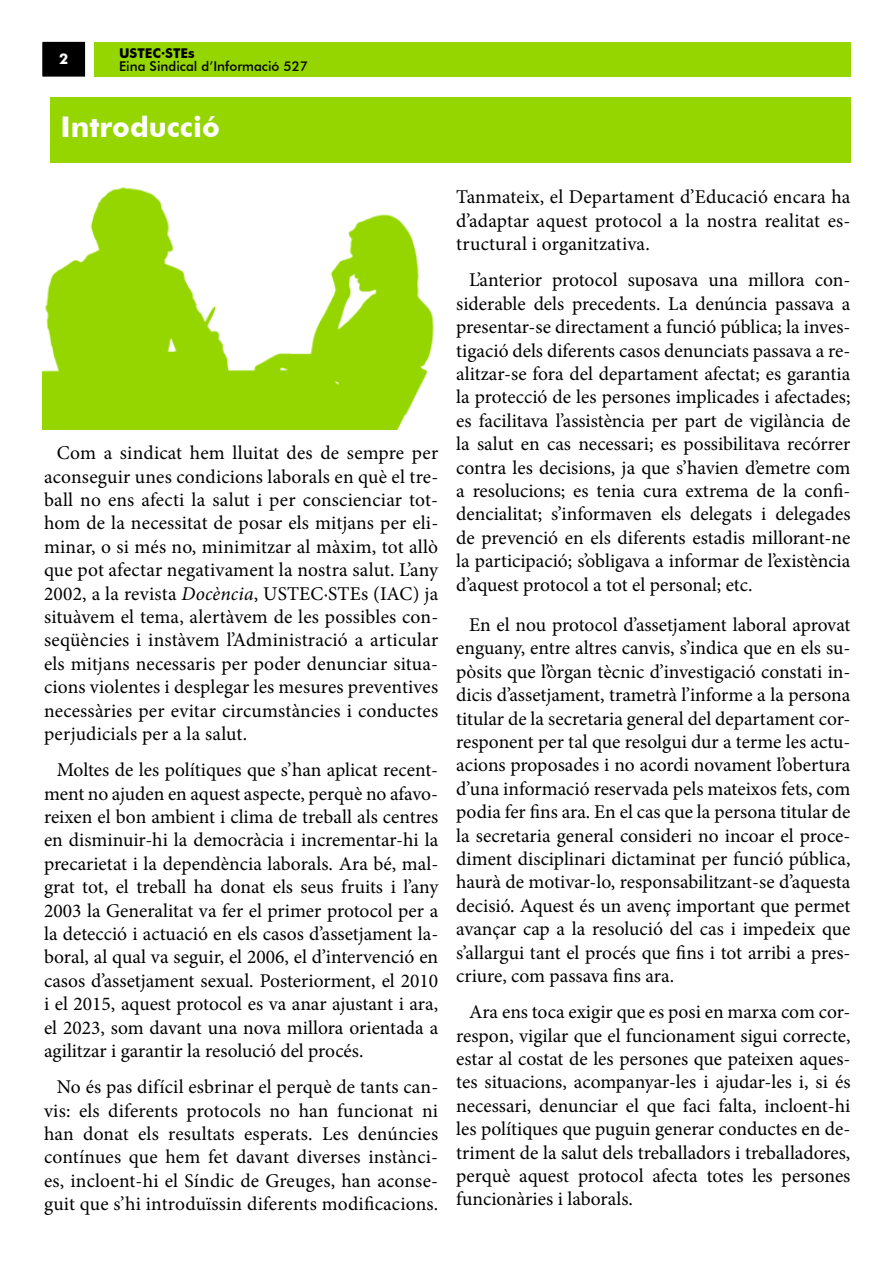
<style>
.page{position:relative;width:893px;height:1263px;background:#fff}
.page>*{position:absolute;margin:0;border:0;box-sizing:border-box;transform-origin:0 0}
.t1{font:700 28.5px "Futura BT";color:#fff}
.t2{font:19.5px/23.4px "Minion Pro";color:#000;text-align:justify}
.t3{font:700 14.7px "Futura BT";color:#fcfcfc}
.t4{font:500 13.5px "Futura BT";color:#000}
.t5{font:700 13.5px "Futura BT";color:#000}
.s1{font-style:italic}
</style>
<div class="page">
<div style="left:94px;top:42px;width:756px;height:34px;background:#95d600"></div>
<div style="left:50px;top:97px;width:800px;height:66px;background:#95d600"></div>
<div style="left:43px;top:43px;width:41px;height:32px;background:#000"></div>
<div style="left:43px;top:42px;width:42px;height:34px;border:2px solid #000"></div>
<img style="left:43px;top:187px;width:391px;height:243px">
<p class="t3" style="left:59px;top:51px;width:11px">2</p>
<p class="t5" style="left:119px;top:45px;width:77px">USTEC·STEs</p>
<p class="t4" style="left:119px;top:58px;width:191px">Eina Sindical d’Informació 527</p>
<h1 class="t1" style="left:61px;top:110px;width:161px">Introducció</h1>
<p class="t2" style="left:44px;top:441px;width:396px;text-indent:13px">Com a sindicat hem lluitat des de sempre per aconseguir unes condicions laborals en què el tre&shy;ball no ens afecti la salut i per conscienciar tot&shy;hom de la necessitat de posar els mitjans per eli&shy;minar, o si més no, minimitzar al màxim, tot allò que pot afectar negativament la nostra salut. L’any 2002, a la revista <span class="s1">Docència</span>, USTEC·STEs (IAC) ja situàvem el tema, alertàvem de les possibles con&shy;seqüències i instàvem l’Administració a articular els mitjans necessaris per poder denunciar situa&shy;cions violentes i desplegar les mesures preventives necessàries per evitar circumstàncies i conductes perjudicials per a la salut.</p>
<p class="t2" style="left:44px;top:758px;width:396px;text-indent:13px">Moltes de les polítiques que s’han aplicat recent&shy;ment no ajuden en aquest aspecte, perquè no afavo&shy;reixen el bon ambient i clima de treball als centres en disminuir-hi la democràcia i incrementar-hi la precarietat i la dependència laborals. Ara bé, mal&shy;grat tot, el treball ha donat els seus fruits i l’any 2003 la Generalitat va fer el primer protocol per a la detecció i actuació en els casos d’assetjament la&shy;boral, al qual va seguir, el 2006, el d’intervenció en casos d’assetjament sexual. Posteriorment, el 2010 i el 2015, aquest protocol es va anar ajustant i ara, el 2023, som davant una nova millora orientada a agilitzar i garantir la resolució del procés.</p>
<p class="t2" style="left:44px;top:1075px;width:396px;text-indent:13px">No és pas difícil esbrinar el perquè de tants can&shy;vis: els diferents protocols no han funcionat ni han donat els resultats esperats. Les denúncies contínues que hem fet davant diverses instànci&shy;es, incloent-hi el Síndic de Greuges, han aconse&shy;guit que s’hi introduïssin diferents modificacions.</p>
<p class="t2" style="left:456px;top:186px;width:396px">Tanmateix, el Departament d’Educació encara ha d’adaptar aquest protocol a la nostra realitat es&shy;tructural i organitzativa.</p>
<p class="t2" style="left:456px;top:268px;width:396px;text-indent:13px">L’anterior protocol suposava una millora con&shy;siderable dels precedents. La denúncia passava a presentar-se directament a funció pública; la inves&shy;tigació dels diferents casos denunciats passava a re&shy;alitzar-se fora del departament afectat; es garantia la protecció de les persones implicades i afectades; es facilitava l’assistència per part de vigilància de la salut en cas necessari; es possibilitava recórrer contra les decisions, ja que s’havien d’emetre com a resolucions; es tenia cura extrema de la confi&shy;dencialitat; s’informaven els delegats i delegades de prevenció en els diferents estadis millorant-ne la participació; s’obligava a informar de l’existència d’aquest protocol a tot el personal; etc.</p>
<p class="t2" style="left:456px;top:613px;width:396px;text-indent:13px">En el nou protocol d’assetjament laboral aprovat enguany, entre altres canvis, s’indica que en els su&shy;pòsits que l’òrgan tècnic d’investigació constati in&shy;dicis d’assetjament, trametrà l’informe a la persona titular de la secretaria general del departament cor&shy;responent per tal que resolgui dur a terme les actu&shy;acions proposades i no acordi novament l’obertura d’una informació reservada pels mateixos fets, com podia fer fins ara. En el cas que la persona titular de la secretaria general consideri no incoar el proce&shy;diment disciplinari dictaminat per funció pública, haurà de motivar-lo, responsabilitzant-se d’aquesta decisió. Aquest és un avenç important que permet avançar cap a la resolució del cas i impedeix que s’allargui tant el procés que fins i tot arribi a pres&shy;criure, com passava fins ara.</p>
<p class="t2" style="left:456px;top:1000px;width:396px;text-indent:13px">Ara ens toca exigir que es posi en marxa com cor&shy;respon, vigilar que el funcionament sigui correcte, estar al costat de les persones que pateixen aques&shy;tes situacions, acompanyar-les i ajudar-les i, si és necessari, denunciar el que faci falta, incloent-hi les polítiques que puguin generar conductes en de&shy;triment de la salut dels treballadors i treballadores, perquè aquest protocol afecta totes les persones funcionàries i laborals.</p>
</div>
